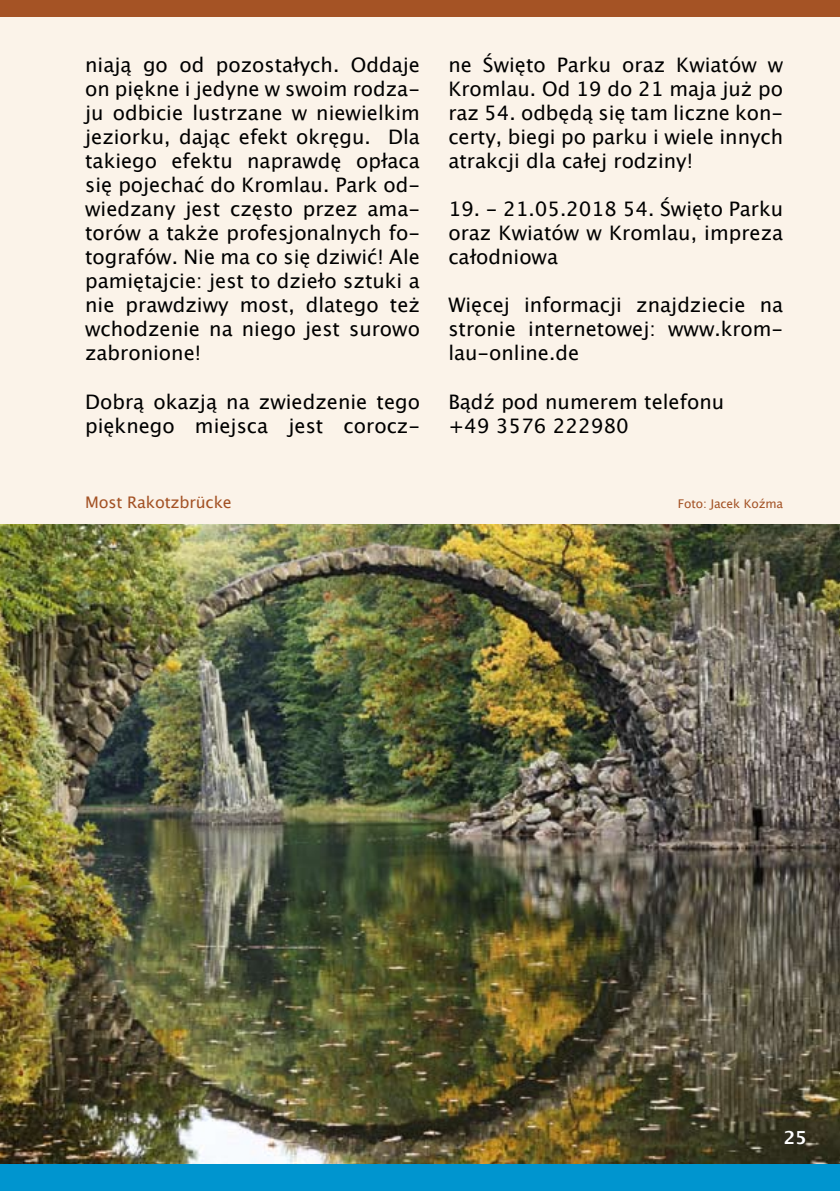
<style>
.page{position:relative;width:840px;height:1191px;background:#fff}
.page>*{position:absolute;margin:0;border:0;box-sizing:border-box;transform-origin:0 0}
.t1{font:20px/24px "Lucida Grande";color:#000;text-align:justify}
.t2{font:600 18px "Lucida Sans";color:#fff}
.t3{font:16px "Lucida Grande";letter-spacing:-.01em;color:#a35225}
.t4{font:12px "Lucida Grande";letter-spacing:-.01em;color:#a35225}
</style>
<div class="page">
<div style="left:0;top:0;width:839px;height:1191px;background:#fbf3e9"></div>
<img style="left:0;top:525px;width:839px;height:639px">
<div style="left:0;top:1164px;width:839px;height:27px;background:#0095cf"></div>
<div style="left:0;top:0;width:839px;height:17px;background:#a55325"></div>
<p class="t1" style="left:85px;top:53px;width:336px">niają go od pozostałych. Oddaje on piękne i jedyne w swoim rodza&shy;ju odbicie lustrzane w niewielkim jeziorku, dając efekt okręgu. Dla takiego efektu naprawdę opłaca się pojechać do Kromlau. Park od&shy;wiedzany jest często przez ama&shy;torów a także profesjonalnych fo&shy;tografów. Nie ma co się dziwić! Ale pamiętajcie: jest to dzieło sztuki a nie prawdziwy most, dlatego też wchodzenie na niego jest surowo zabronione!</p>
<p class="t1" style="left:85px;top:389px;width:336px">Dobrą okazją na zwiedzenie tego pięknego miejsca jest corocz-</p>
<p class="t1" style="left:448px;top:53px;width:336px">ne Święto Parku oraz Kwiatów w Kromlau. Od 19 do 21 maja już po raz 54. odbędą się tam liczne kon&shy;certy, biegi po parku i wiele innych atrakcji dla całej rodziny!</p>
<p class="t1" style="left:448px;top:197px;width:336px">19. - 21.05.2018 54. Święto Parku oraz Kwiatów w Kromlau, impreza całodniowa</p>
<p class="t1" style="left:448px;top:293px;width:336px">Więcej informacji znajdziecie na stronie internetowej: www.krom&shy;lau-online.de</p>
<p class="t1" style="left:448px;top:389px;width:277px">Bądź pod numerem telefonu +49 3576 222980</p>
<p class="t3" style="left:85px;top:493px;width:148px">Most Rakotzbrücke</p>
<p class="t4" style="left:677px;top:497px;width:107px">Foto: Jacek Koźma</p>
<p class="t2" style="left:783px;top:1126px;width:25px">25</p>
</div>
